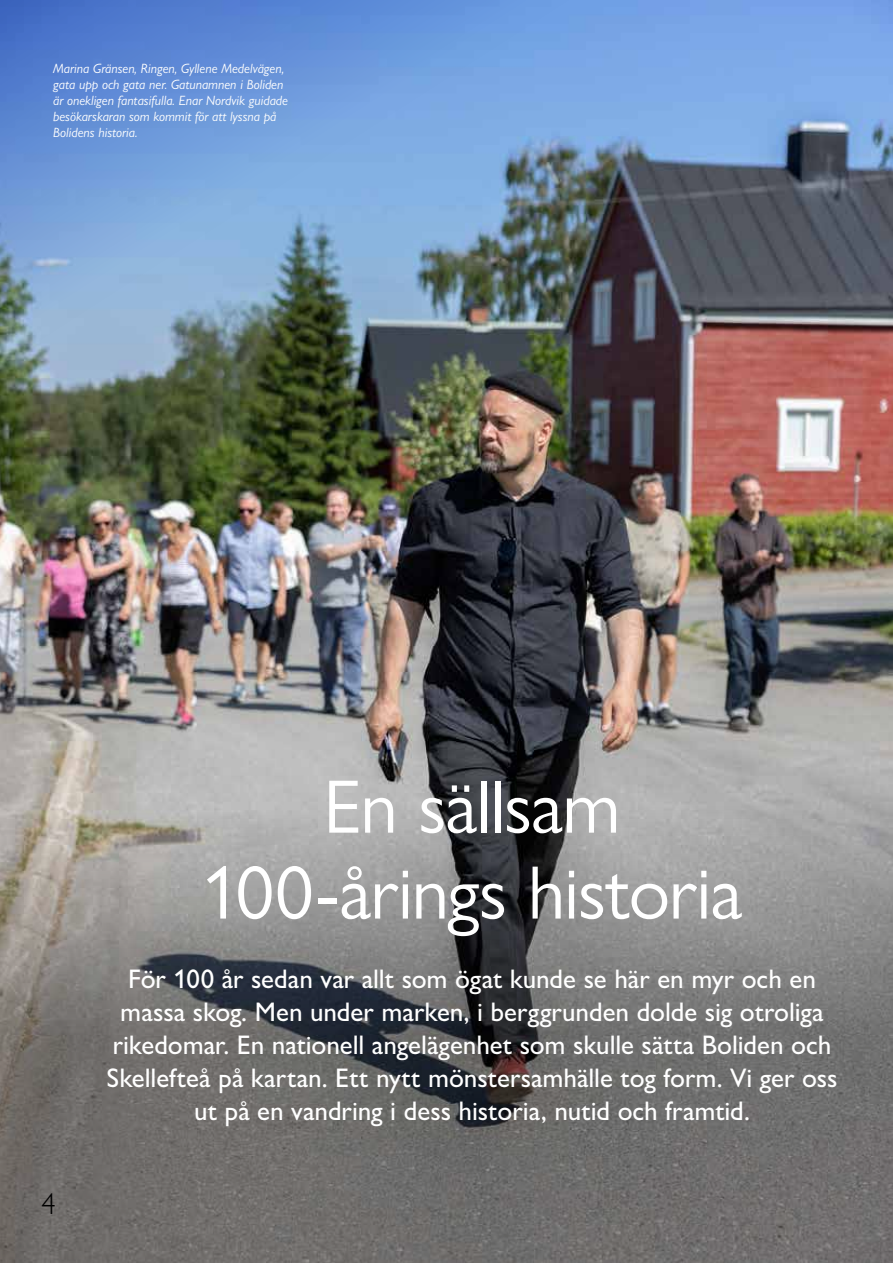
<style>
.page{position:relative;width:893px;height:1263px;background:#fff}
.page>*{position:absolute;margin:0;border:0;box-sizing:border-box;transform-origin:0 0}
.t1{font:76.2px/85.9px "Gill Sans Nova";letter-spacing:-.015em;color:#fff;text-align:center}
.t2{font:300 30.15px "Gill Sans Nova";color:#000;scale:.94 1}
.t3{font:500 27px/33px "Gill Sans Nova";color:#fff;text-align:center}
.t4{font:italic 13.5px/16.2px "Gill Sans Nova";color:#fff}
</style>
<div class="page">
<img style="left:0;top:0;width:893px;height:772px">
<svg style="left:0;top:772px;width:893px;height:491px;background:#797877"></svg>
<img style="left:0;top:0;width:615px;height:397px">
<p class="t4" style="left:53px;top:60px;width:236px">Marina Gränsen, Ringen, Gyllene Medelvägen, gata upp och gata ner. Gatunamnen i Boliden är onekligen fantasifulla. Enar Nordvik guidade besökarskaran som kommit för att lyssna på Bolidens historia.</p>
<p class="t2" style="left:41px;top:1185px;width:16px">4</p>
<h1 class="t1" style="left:201px;top:763px;width:543px">En sällsam<br>100-årings historia</h1>
<p class="t3" style="left:107px;top:962px;width:732px">För 100 år sedan var allt som ögat kunde se här en myr och en massa skog. Men under marken, i berggrunden dolde sig otroliga rikedomar. En nationell angelägenhet som skulle sätta Boliden och Skellefteå på kartan. Ett nytt mönstersamhälle tog form. Vi ger oss ut på en vandring i dess historia, nutid och framtid.</p>
</div>
